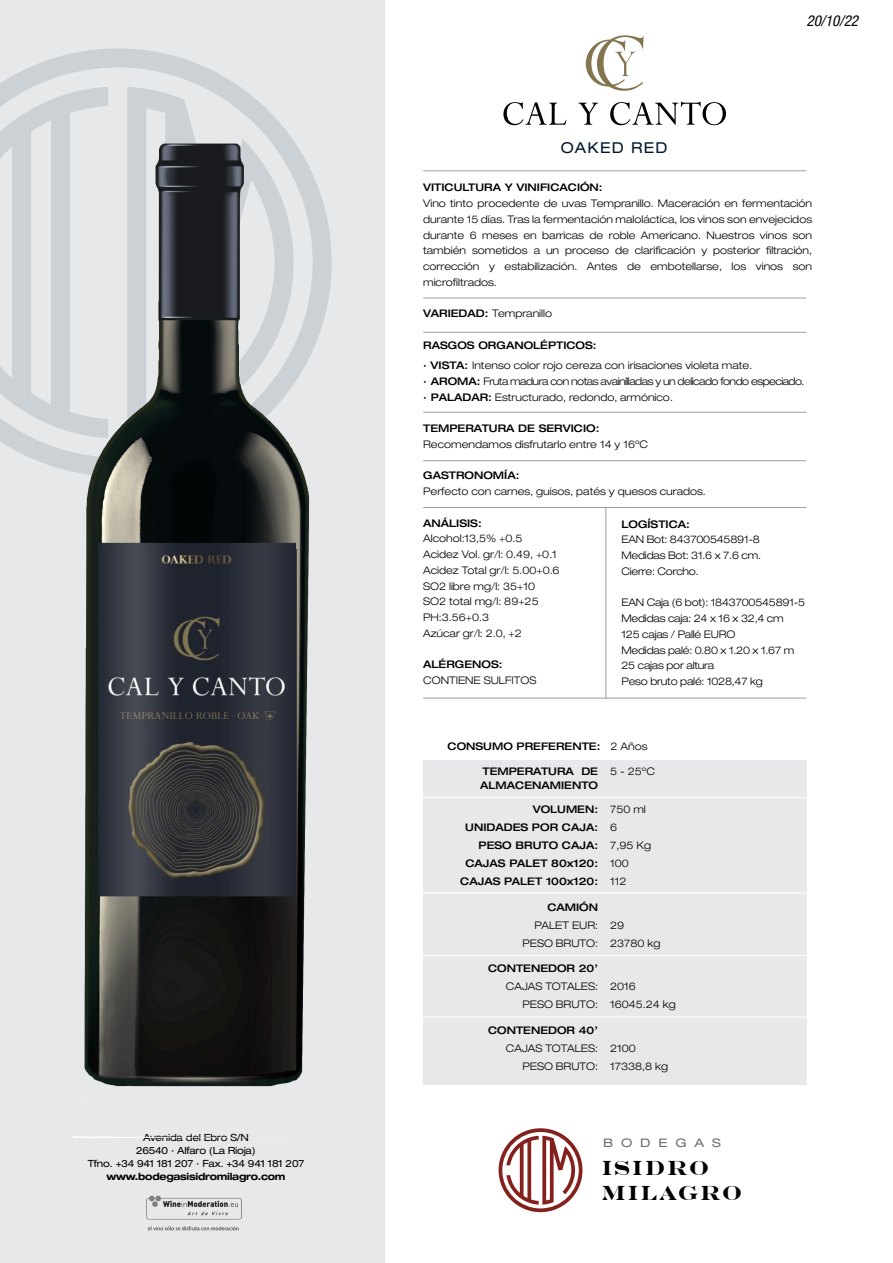
<style>
.page{position:relative;width:893px;height:1263px;background:#fff}
.page>*{position:absolute;margin:0;border:0;box-sizing:border-box;transform-origin:0 0}
.t1{font:700 20.4px "Engravers";letter-spacing:.1em;color:#000;scale:.9 1}
.t2{font:expanded 15px "Helvetica Neue LT Std";letter-spacing:.08em;color:#00172e}
.t3{font:italic condensed 15px "Helvetica Neue LT Std";color:#000}
.t4{font:expanded 11.85px "Helvetica Neue LT Std";letter-spacing:.6em;color:#706f6f;scale:1.1 1}
.t5{font:300 expanded 10.5px/15.8px "Helvetica Neue LT Std";color:#000;text-align:justify}
.t6{font:500 expanded 10.5px/13.5px "Helvetica Neue LT Std";color:#000}
.t7{font:300 expanded 10.5px "Helvetica Neue LT Std";letter-spacing:-.02em;color:#000}
.t8{font:300 expanded 10.5px "Helvetica Neue LT Std";letter-spacing:-.05em;color:#000}
.t9{font:expanded 9.9px/13.2px "Helvetica Neue LT Std";letter-spacing:-.025em;color:#000;text-align:center}
.s1{font-weight:700}
.s2{font-weight:500}
.s3{font-weight:300}
</style>
<div class="page">
<svg style="left:499px;top:1128px;width:83px;height:84px"></svg>
<div style="left:0;top:0;width:385px;height:1263px;background:#e6e8ea"></div>
<img style="left:146px;top:1195px;width:96px;height:36px">
<svg style="left:0;top:48px;width:240px;height:414px"></svg>
<svg style="left:127px;top:87px;width:137px;height:20px;fill:#ccd1d5"></svg>
<svg style="left:0;top:87px;width:108px;height:351px"></svg>
<img style="left:39px;top:107px;width:293px;height:1031px">
<div style="left:423px;top:760px;width:383px;height:325px;background:#e6e8ea"></div>
<hr style="left:414px;top:892px;width:398px;height:1px;background:#fff">
<hr style="left:414px;top:797px;width:398px;height:1px;background:#fff">
<hr style="left:414px;top:955px;width:398px;height:1px;background:#fff">
<hr style="left:414px;top:1017px;width:398px;height:1px;background:#fff">
<hr style="left:423px;top:170px;width:383px;height:1px;background:#9d9d9c">
<hr style="left:423px;top:298px;width:383px;height:1px;background:#9d9d9c">
<hr style="left:423px;top:332px;width:383px;height:1px;background:#9d9d9c">
<hr style="left:423px;top:412px;width:383px;height:1px;background:#9d9d9c">
<hr style="left:423px;top:460px;width:383px;height:1px;background:#9d9d9c">
<hr style="left:423px;top:507px;width:383px;height:1px;background:#9d9d9c">
<hr style="left:423px;top:698px;width:383px;height:1px;background:#9d9d9c">
<hr style="left:605px;top:507px;width:1px;height:192px;background:#9d9d9c">
<svg style="left:503px;top:102px;width:63px;height:23px"></svg>
<svg style="left:578px;top:103px;width:20px;height:22px"></svg>
<svg style="left:610px;top:102px;width:116px;height:23px"></svg>
<svg style="left:586px;top:35px;width:57px;height:56px"></svg>
<p class="t9" style="left:143px;top:1130px;width:107px">Avenida del Ebro S/N</p>
<p class="t9" style="left:136px;top:1144px;width:121px">26540 · Alfaro (La Rioja)</p>
<p class="t9" style="left:88px;top:1157px;width:218px">Tfno. +34 941 181 207 · Fax. +34 941 181 207 <span class="s1">www.bodegasisidromilagro.com</span></p>
<p class="t2" style="left:561px;top:138px;width:108px">OAKED RED</p>
<p class="t3" style="left:806px;top:12px;width:53px">20/10/22</p>
<p class="t6" style="left:423px;top:181px;width:181px">VITICULTURA Y VINIFICACIÓN:</p>
<p class="t5" style="left:423px;top:195px;width:390px">Vino tinto procedente de uvas Tempranillo. Maceración en fermentación durante 15 días. Tras la fermentación maloláctica, los vinos son envejecidos durante 6 meses en barricas de roble Americano. Nuestros vinos son también sometidos a un proceso de clarificación y posterior filtración, corrección y estabilización. Antes de embotellarse, los vinos son microfiltrados.</p>
<p class="t5" style="left:423px;top:306px;width:130px"><span class="s2">VARIEDAD:</span> Tempranillo</p>
<p class="t6" style="left:423px;top:338px;width:175px">RASGOS ORGANOLÉPTICOS:</p>
<p class="t5" style="left:423px;top:357px;width:331px"><span class="s2">· VISTA:</span> Intenso color rojo cereza con irisaciones violeta mate.</p>
<p class="t8" style="left:423px;top:375px;width:383px"><span class="s2">· AROMA:</span> Fruta madura con notas avainilladas y un delicado fondo especiado.</p>
<p class="t5" style="left:423px;top:389px;width:251px"><span class="s2">· PALADAR:</span> Estructurado, redondo, armónico.</p>
<p class="t6" style="left:423px;top:421px;width:178px">TEMPERATURA DE SERVICIO:</p>
<p class="t5" style="left:423px;top:436px;width:226px">Recomendamos disfrutarlo entre 14 y 16ºC</p>
<p class="t6" style="left:423px;top:469px;width:98px">GASTRONOMÍA:</p>
<p class="t5" style="left:423px;top:483px;width:284px">Perfecto con carnes, guisos, patés y quesos curados.</p>
<p class="t6" style="left:423px;top:516px;width:60px">ANÁLISIS:</p>
<p class="t5" style="left:423px;top:531px;width:101px">Alcohol:13,5% +0.5</p>
<p class="t5" style="left:423px;top:546px;width:135px">Acidez Vol. gr/l: 0.49, +0.1</p>
<p class="t5" style="left:423px;top:562px;width:138px">Acidez Total gr/l: 5.00+0.6</p>
<p class="t5" style="left:423px;top:578px;width:113px">SO2 libre mg/l: 35+10</p>
<p class="t5" style="left:423px;top:594px;width:117px">SO2 total mg/l: 89+25</p>
<p class="t5" style="left:423px;top:609px;width:67px">PH:3.56+0.3</p>
<p class="t5" style="left:423px;top:625px;width:100px">Azúcar gr/l: 2.0, +2</p>
<p class="t6" style="left:423px;top:658px;width:81px">ALÉRGENOS:</p>
<p class="t5" style="left:423px;top:672px;width:115px">CONTIENE SULFITOS</p>
<p class="t6" style="left:621px;top:517px;width:70px">LOGÍSTICA:</p>
<p class="t7" style="left:621px;top:533px;width:140px">EAN Bot: 843700545891-8</p>
<p class="t7" style="left:621px;top:549px;width:141px">Medidas Bot: 31.6 x 7.6 cm.</p>
<p class="t7" style="left:621px;top:565px;width:79px">Cierre: Corcho.</p>
<p class="t7" style="left:621px;top:596px;width:185px">EAN Caja (6 bot): 1843700545891-5</p>
<p class="t7" style="left:621px;top:612px;width:164px">Medidas caja: 24 x 16 x 32,4 cm</p>
<p class="t7" style="left:621px;top:628px;width:115px">125 cajas / Pallé EURO</p>
<p class="t7" style="left:621px;top:643px;width:174px">Medidas palé: 0.80 x 1.20 x 1.67 m</p>
<p class="t7" style="left:621px;top:659px;width:94px">25 cajas por altura</p>
<p class="t7" style="left:621px;top:675px;width:143px">Peso bruto palé: 1028,47 kg</p>
<p class="t6" style="left:448px;top:739px;width:202px">CONSUMO PREFERENTE: <span class="s3">2 Años</span></p>
<p class="t6" style="left:480px;top:764px;width:119px">TEMPERATURA DE<br>ALMACENAMIENTO</p>
<p class="t6" style="left:533px;top:803px;width:67px">VOLUMEN:</p>
<p class="t6" style="left:465px;top:821px;width:134px">UNIDADES POR CAJA:</p>
<p class="t6" style="left:478px;top:839px;width:121px">PESO BRUTO CAJA:</p>
<p class="t6" style="left:465px;top:857px;width:134px">CAJAS PALET 80x120:</p>
<p class="t6" style="left:460px;top:875px;width:139px">CAJAS PALET 100x120:</p>
<p class="t6" style="left:547px;top:900px;width:52px">CAMIÓN</p>
<p class="t5" style="left:534px;top:917px;width:65px">PALET EUR:</p>
<p class="t5" style="left:522px;top:935px;width:77px">PESO BRUTO:</p>
<p class="t6" style="left:488px;top:961px;width:112px">CONTENEDOR 20’</p>
<p class="t5" style="left:506px;top:978px;width:94px">CAJAS TOTALES:</p>
<p class="t5" style="left:522px;top:996px;width:77px">PESO BRUTO:</p>
<p class="t6" style="left:488px;top:1023px;width:112px">CONTENEDOR 40’</p>
<p class="t5" style="left:506px;top:1040px;width:94px">CAJAS TOTALES:</p>
<p class="t5" style="left:522px;top:1058px;width:77px">PESO BRUTO:</p>
<p class="t5" style="left:610px;top:763px;width:46px">5 - 25ºC</p>
<p class="t5" style="left:610px;top:802px;width:37px">750 ml</p>
<p class="t5" style="left:610px;top:820px;width:9px">6</p>
<p class="t5" style="left:610px;top:838px;width:42px">7,95 Kg</p>
<p class="t5" style="left:610px;top:856px;width:20px">100</p>
<p class="t5" style="left:610px;top:874px;width:18px">112</p>
<p class="t5" style="left:610px;top:917px;width:16px">29</p>
<p class="t5" style="left:610px;top:935px;width:52px">23780 kg</p>
<p class="t5" style="left:610px;top:978px;width:27px">2016</p>
<p class="t5" style="left:610px;top:996px;width:67px">16045.24 kg</p>
<p class="t5" style="left:610px;top:1040px;width:27px">2100</p>
<p class="t5" style="left:610px;top:1058px;width:59px">17338,8 kg</p>
<p class="t4" style="left:603px;top:1135px;width:108px">BODEGAS</p>
<p class="t1" style="left:601px;top:1156px;width:121px">ISIDRO</p>
<p class="t1" style="left:601px;top:1181px;width:158px">MILAGRO</p>
</div>
